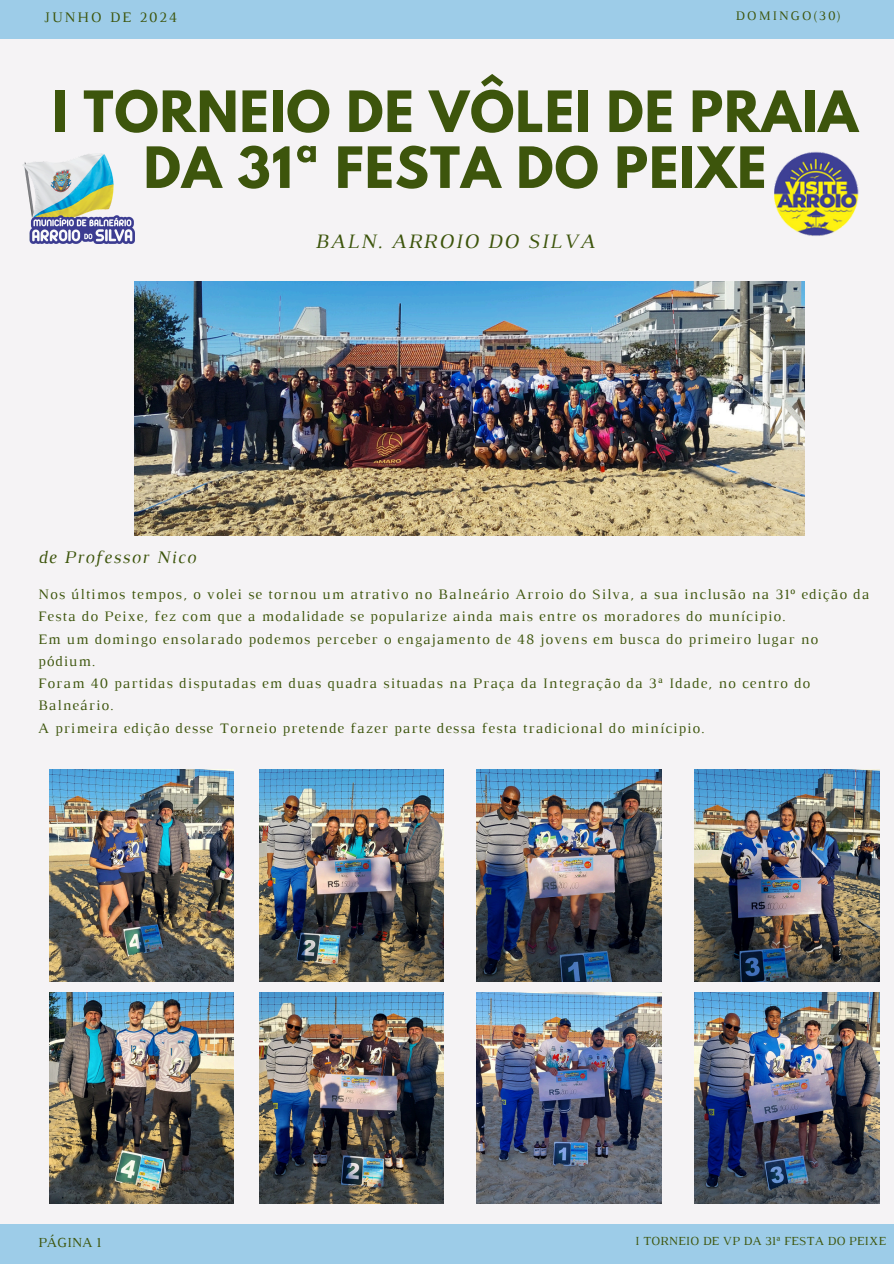
<style>
.page{position:relative;width:894px;height:1264px;background:#fff}
.page>*{position:absolute;margin:0;border:0;box-sizing:border-box;transform-origin:0 0}
.t1{font:700 50.4px/55.9px "League Spartan";letter-spacing:.02em;color:#3d550c;text-align:center}
.t2{font:italic 21px "Luthier";letter-spacing:.07em;color:#3d550c}
.t3{font:italic 18px "Luthier";letter-spacing:.07em;color:#3d550c}
.t4{font:14.85px "Luthier";letter-spacing:.14em;color:#3d550c}
.t5{font:14.7px/22.4px "Luthier";letter-spacing:.07em;color:#3d550c}
.t6{font:14.1px "Luthier";color:#3d550c}
.t7{font:13.35px "Luthier";letter-spacing:.14em;color:#3d550c}
.t8{font:12.6px "Luthier";color:#3d550c}
</style>
<div class="page">
<div style="left:0;top:0;width:893px;height:1263px;background:#f5f3f5"></div>
<div style="left:0;top:1223px;width:893px;height:40px;background:#9dcce8"></div>
<div style="left:0;top:0;width:893px;height:39px;background:#9dcce8"></div>
<img style="left:49px;top:769px;width:184px;height:212px">
<img style="left:49px;top:992px;width:184px;height:211px">
<img style="left:259px;top:769px;width:185px;height:212px">
<img style="left:259px;top:992px;width:185px;height:211px">
<img style="left:476px;top:769px;width:185px;height:212px">
<img style="left:476px;top:992px;width:185px;height:211px">
<img style="left:694px;top:769px;width:185px;height:212px">
<img style="left:694px;top:992px;width:185px;height:211px">
<img style="left:774px;top:151px;width:85px;height:85px">
<img style="left:23px;top:154px;width:111px;height:90px">
<img style="left:134px;top:282px;width:670px;height:253px">
<h4 class="t4" style="left:44px;top:12px;width:135px">JUNHO DE 2024</h4>
<p class="t7" style="left:735px;top:11px;width:107px">DOMINGO(30)</p>
<h4 class="t1" style="left:52px;top:90px;width:807px">I TORNEIO DE VÔLEI DE PRAIA<br>DA 31ª FESTA DO PEIXE</h4>
<p class="t2" style="left:315px;top:234px;width:282px">BALN. ARROIO DO SILVA</p>
<p class="t3" style="left:38px;top:551px;width:159px">de Professor Nico</p>
<p class="t5" style="left:38px;top:584px;width:832px">Nos últimos tempos, o volei se tornou um atrativo no Balneário Arroio do Silva, a sua inclusão na 31º edição da Festa do Peixe, fez com que a modalidade se popularize ainda mais entre os moradores do munícipio.<br>Em um domingo ensolarado podemos perceber o engajamento de 48 jovens em busca do primeiro lugar no pódium.<br>Foram 40 partidas disputadas em duas quadra situadas na Praça da Integração da 3ª Idade, no centro do Balneário.<br>A primeira edição desse Torneio pretende fazer parte dessa festa tradicional do minícipio.</p>
<h3 class="t6" style="left:38px;top:1236px;width:65px">PÁGINA 1</h3>
<h5 class="t8" style="left:635px;top:1236px;width:252px">I TORNEIO DE VP DA 31ª FESTA DO PEIXE</h5>
</div>
